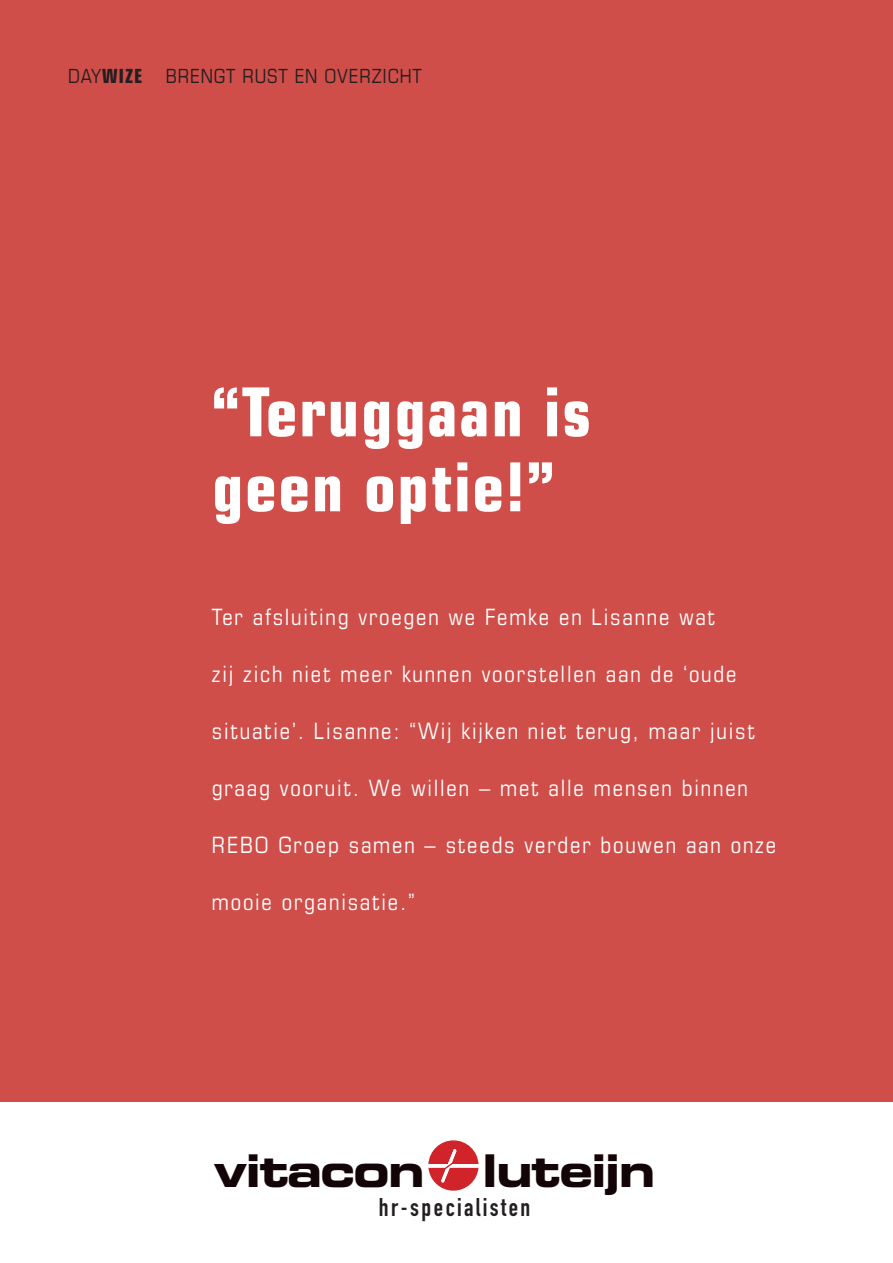
<style>
.page{position:relative;width:893px;height:1263px;background:#fff}
.page>*{position:absolute;margin:0;border:0;box-sizing:border-box;transform-origin:0 0}
.t1{font:700 condensed 67.5px/75px "Eurostile LT Std";letter-spacing:.03em;color:#fff}
.t2{font:45.15px "Eurostile Bold Extended Two";letter-spacing:-.04em;color:#130407}
.t3{font:25.35px "DIN Engschrift";letter-spacing:.095em;color:#231f20}
.t4{font:condensed 22.5px "Eurostile LT Std";letter-spacing:.08em;color:#fff}
.t5{font:condensed 19.5px "Eurostile LT Std";letter-spacing:.04em;color:#231f20}
.s1{font-weight:700}
.s2{font-family:"DIN Neuzeit Grotesk";font-weight:700;font-stretch:condensed}
</style>
<div class="page">
<svg style="left:428px;top:1140px;width:51px;height:51px"></svg>
<div style="left:0;top:0;width:893px;height:1101px;background:#d04e49"></div>
<p class="t5" style="left:68px;top:64px;width:355px">DAY<span class="s1">WIZE</span> BRENGT RUST EN OVERZICHT</p>
<h1 class="t1" style="left:212px;top:375px;width:381px">“Teruggaan is geen optie!”</h1>
<p class="t4" style="left:212px;top:604px;width:505px">Ter afsluiting vroegen we Femke en Lisanne wat</p>
<p class="t4" style="left:212px;top:661px;width:526px">zij zich niet meer kunnen voorstellen aan de ‘oude</p>
<p class="t4" style="left:212px;top:718px;width:544px">situatie’. Lisanne: “Wij kijken niet terug, maar juist</p>
<p class="t4" style="left:212px;top:775px;width:538px">graag vooruit. We willen – met alle mensen binnen</p>
<p class="t4" style="left:212px;top:832px;width:566px">REBO Groep samen – steeds verder bouwen aan onze</p>
<p class="t4" style="left:212px;top:889px;width:204px">mooie organisatie.”</p>
<h2 class="t2" style="left:214px;top:1139px;width:212px">vitacon</h2>
<h2 class="t2" style="left:482px;top:1139px;width:175px">luteijn</h2>
<p class="t3" style="left:379px;top:1192px;width:153px">hr<span class="s2">-</span>specialisten</p>
</div>
